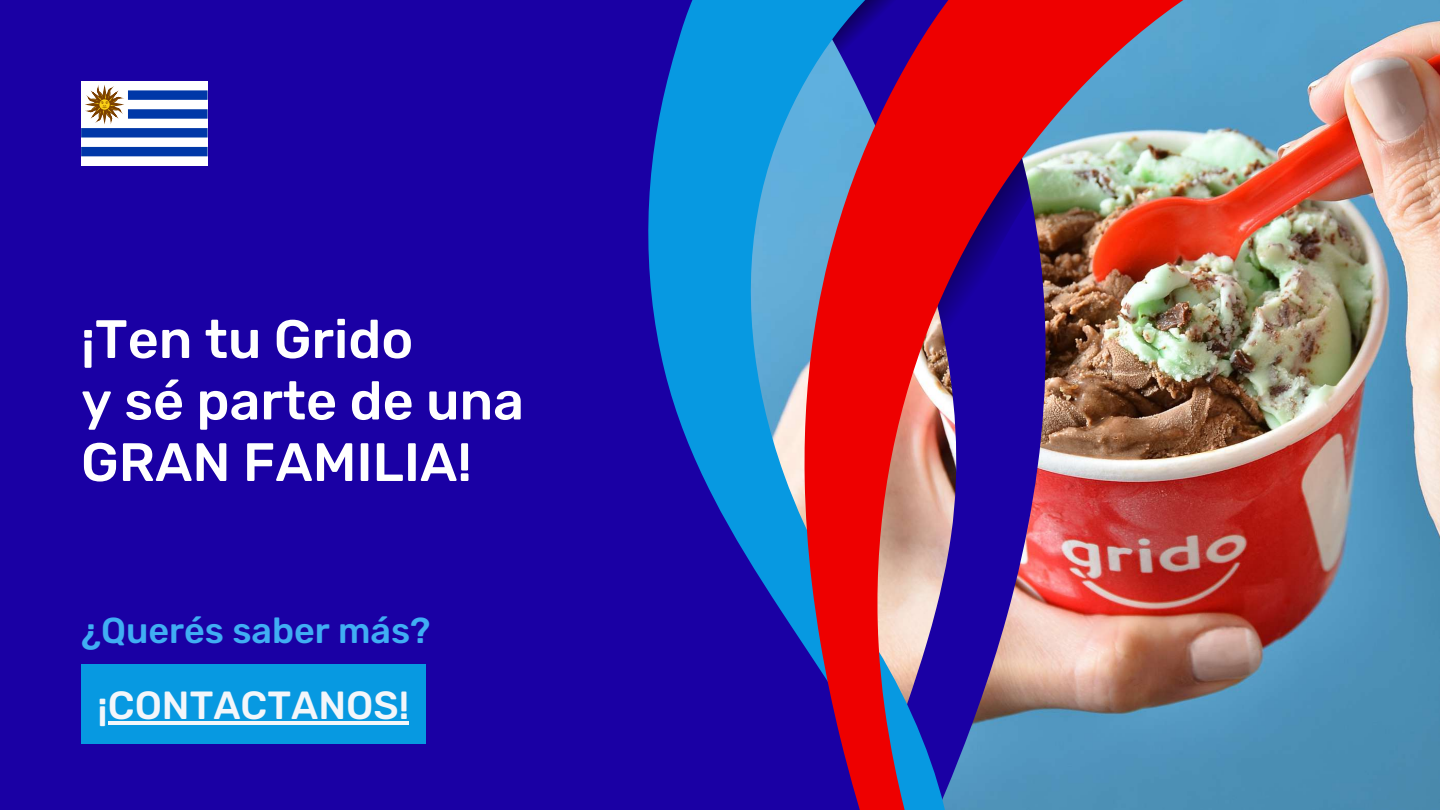
<style>
.page{position:relative;width:1440px;height:810px;background:#1a00a4}
.page>*{position:absolute;margin:0;border:0;box-sizing:border-box;transform-origin:0 0}
.t1{font:500 53.9px/61.5px "Rubik";color:#fff}
.t2{font:500 39.2px "Rubik";color:#f3f6fa}
.t3{font:500 36px "Rubik";color:#40aef3}
</style>
<div class="page">
<img style="left:1244px;top:0;width:196px;height:810px">
<svg style="left:648px;top:0;width:156px;height:645px;fill:#0799e1"></svg>
<img style="left:804px;top:0;width:440px;height:810px">
<svg style="left:832px;top:0;width:108px;height:68px"></svg>
<svg style="left:937px;top:158px;width:94px;height:207px"></svg>
<div style="left:81px;top:665px;width:344px;height:79px;background:#0799e1"></div>
<hr style="left:108px;top:721px;width:291px;height:4px;background:#f3f6fa">
<hr style="left:399px;top:721px;width:10px;height:4px;background:#f3f6fa">
<div style="left:81px;top:81px;width:127px;height:85px;background:#fff"></div>
<svg style="left:81px;top:86px;width:127px;height:70px"></svg>
<p class="t1" style="left:81px;top:309px;width:445px">¡Ten tu Grido<br>y sé parte de una<br>GRAN FAMILIA!</p>
<p class="t3" style="left:81px;top:610px;width:351px">¿Querés saber más?</p>
<p class="t2" style="left:98px;top:682px;width:313px">¡CONTACTANOS!</p>
</div>
